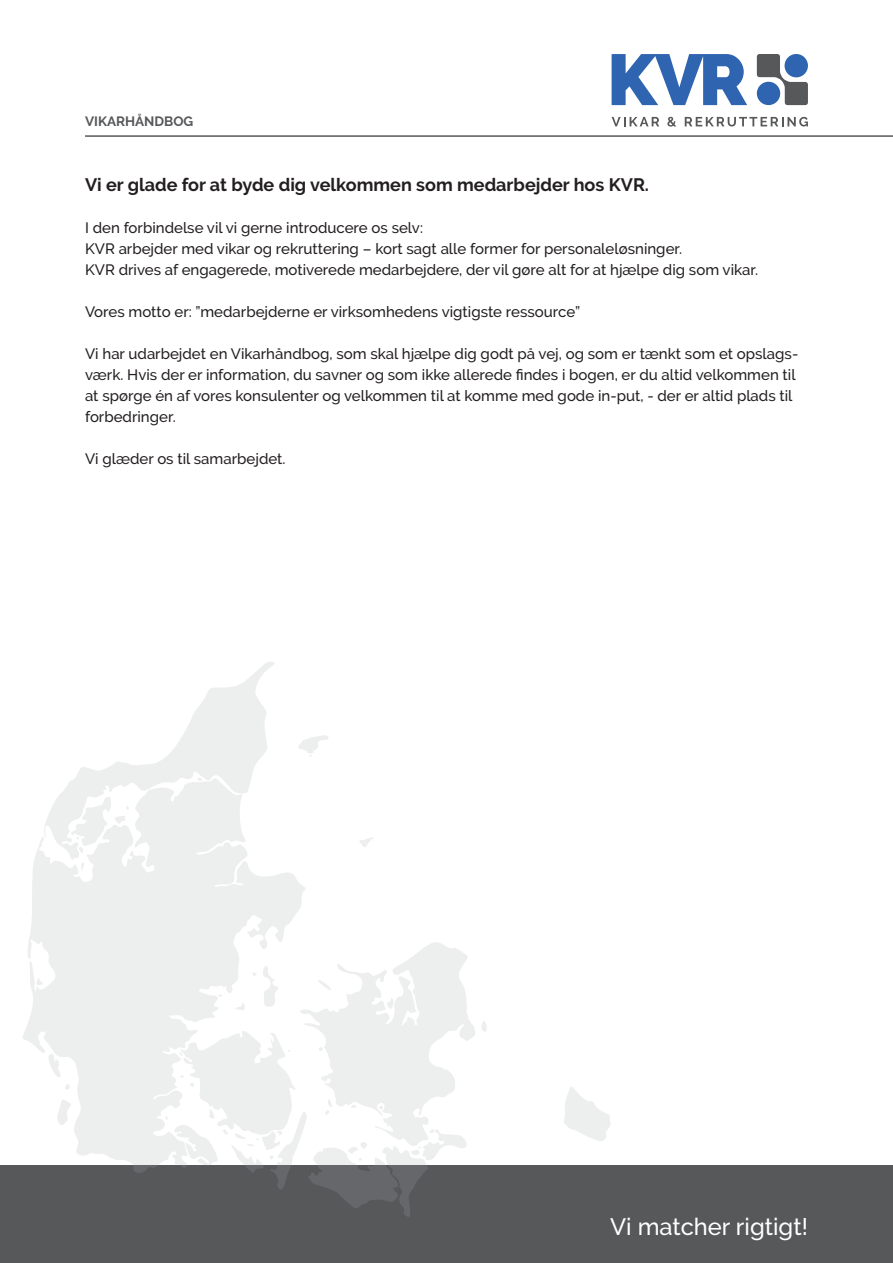
<style>
.page{position:relative;width:893px;height:1263px;background:#fff}
.page>*{position:absolute;margin:0;border:0;box-sizing:border-box;transform-origin:0 0}
.t1{font:500 23.7px "Raleway";color:#fff}
.Overskrifter{font:700 18px "Raleway";color:#231f20}
.Brødtekst{font:500 15px/21px "Raleway";color:#231f20}
.t2{font:700 13.5px "Raleway";color:#57585a}
</style>
<div class="page">
<div style="left:0;top:1165px;width:893px;height:98px;background:#57585a"></div>
<svg style="left:612px;top:117px;width:47px;height:9px"></svg>
<svg style="left:667px;top:117px;width:9px;height:10px"></svg>
<svg style="left:685px;top:117px;width:123px;height:9px"></svg>
<svg style="left:612px;top:54px;width:135px;height:51px"></svg>
<svg style="left:757px;top:54px;width:51px;height:51px"></svg>
<svg style="left:564px;top:1087px;width:47px;height:54px"></svg>
<svg style="left:23px;top:837px;width:282px;height:336px;fill:#edeeee"></svg>
<svg style="left:44px;top:662px;width:231px;height:198px"></svg>
<svg style="left:57px;top:1099px;width:14px;height:26px"></svg>
<svg style="left:48px;top:1053px;width:13px;height:25px"></svg>
<svg style="left:360px;top:837px;width:13px;height:10px"></svg>
<svg style="left:35px;top:978px;width:8px;height:7px"></svg>
<svg style="left:65px;top:1084px;width:5px;height:6px"></svg>
<svg style="left:81px;top:862px;width:3px;height:10px"></svg>
<svg style="left:197px;top:777px;width:5px;height:4px"></svg>
<svg style="left:71px;top:797px;width:58px;height:56px"></svg>
<svg style="left:298px;top:735px;width:30px;height:22px"></svg>
<svg style="left:165px;top:941px;width:322px;height:276px"></svg>
<hr style="left:85px;top:135px;width:808px;height:2px;background:#57585a">
<p class="t2" style="left:85px;top:114px;width:110px">VIKARHÅNDBOG</p>
<p class="Overskrifter" style="left:85px;top:174px;width:565px">Vi er glade for at byde dig velkommen som medarbejder hos KVR.</p>
<p class="Brødtekst" style="left:85px;top:217px;width:339px">I den forbindelse vil vi gerne introducere os selv:</p>
<p class="Brødtekst" style="left:85px;top:238px;width:599px">KVR arbejder med vikar og rekruttering – kort sagt alle former for personaleløsninger.</p>
<p class="Brødtekst" style="left:85px;top:259px;width:675px">KVR drives af engagerede, motiverede medarbejdere, der vil gøre alt for at hjælpe dig som vikar.</p>
<p class="Brødtekst" style="left:85px;top:301px;width:497px">Vores motto er: ”medarbejderne er virksomhedens vigtigste ressource”</p>
<p class="Brødtekst" style="left:85px;top:343px;width:715px">Vi har udarbejdet en Vikarhåndbog, som skal hjælpe dig godt på vej, og som er tænkt som et opslags&shy;værk. Hvis der er information, du savner og som ikke allerede findes i bogen, er du altid velkommen til at spørge én af vores konsulenter og velkommen til at komme med gode in-put, - der er altid plads til forbedringer.</p>
<p class="Brødtekst" style="left:85px;top:448px;width:202px">Vi glæder os til samarbejdet.</p>
<h1 class="t1" style="left:610px;top:1213px;width:199px">Vi matcher rigtigt!</h1>
</div>
